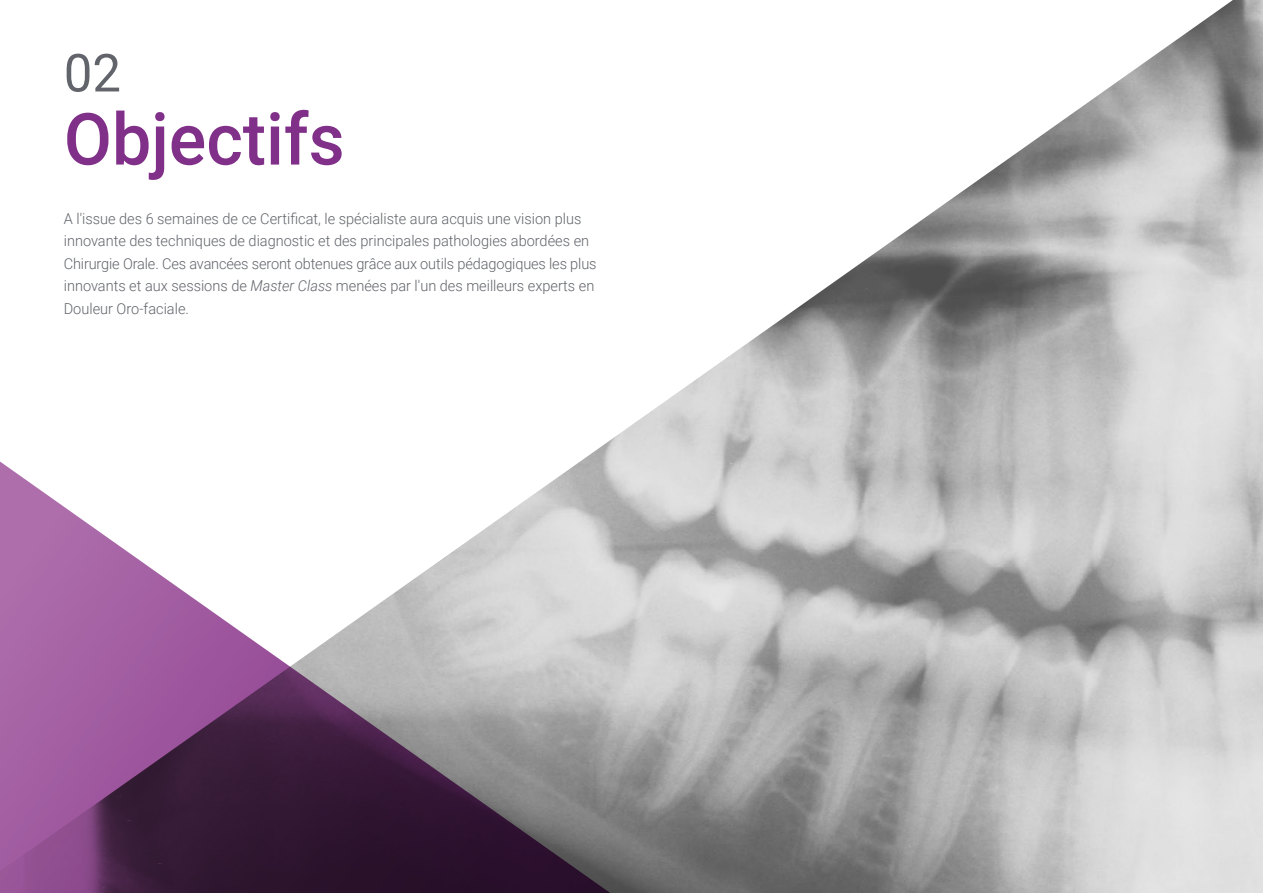
<style>
.page{position:relative;width:1263px;height:893px;background:#fff}
.page>*{position:absolute;margin:0;border:0;box-sizing:border-box;transform-origin:0 0}
.t1{font:500 72px "Roboto";color:#813089}
.t2{font:52.5px "Roboto";color:#61646a}
.t3{font:300 15px/22.5px "Roboto";color:#61646a}
.s1{font-style:italic}
</style>
<div class="page">
<img style="left:602px;top:0;width:661px;height:893px">
<svg style="left:0;top:446px;width:640px;height:447px"></svg>
<h2 class="t2" style="left:64px;top:36px;width:59px">02</h2>
<h1 class="t1" style="left:64px;top:89px;width:282px">Objectifs</h1>
<p class="t3" style="left:64px;top:207px;width:534px">A l'issue des 6 semaines de ce Certificat, le spécialiste aura acquis une vision plus innovante des techniques de diagnostic et des principales pathologies abordées en Chirurgie Orale. Ces avancées seront obtenues grâce aux outils pédagogiques les plus innovants et aux sessions de <span class="s1">Master Class</span> menées par l'un des meilleurs experts en Douleur Oro-faciale.</p>
</div>
